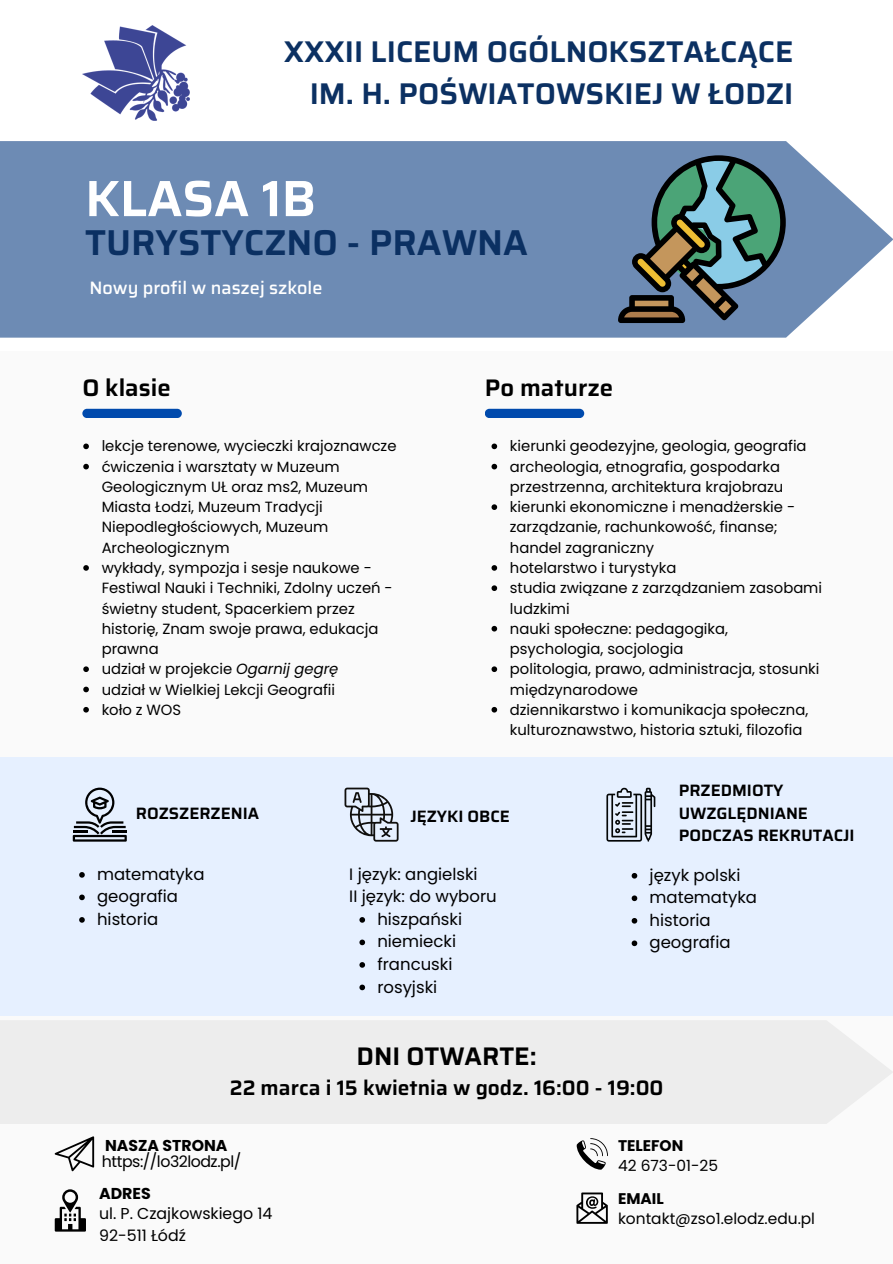
<style>
.page{position:relative;width:893px;height:1264px;background:#fff}
.page>*{position:absolute;margin:0;border:0;box-sizing:border-box;transform-origin:0 0}
.t1{font:600 51px "Saira";color:#fff}
.t2{font:600 36px "Saira";color:#0b3062}
.t3{font:600 30px/41.7px "Saira";color:#0b3062;text-align:right}
.t4{font:600 25.5px "Saira";color:#000}
.t5{font:600 24px "Saira";color:#000}
.t6{font:600 21px "Saira";color:#000}
.t7{font:500 18px "Saira";color:#fff}
.t8{font:16.5px "Poppins";color:#000}
.t9{font:600 16.5px/22.5px "Saira";color:#000}
.t10{font:15.75px "Poppins";color:#000}
.t11{font:15.75px "Poppins";letter-spacing:-.03em;color:#000}
.t12{font:700 15.75px "Poppins";color:#000}
.t13{font:15.45px "Poppins";color:#000}
.t14{font:700 15.45px "Poppins";color:#000}
.t15{font:14.85px/20.2px "Poppins";color:#000}
.s1{font-style:italic}
</style>
<div class="page">
<div style="left:0;top:0;width:892px;height:1263px;background:#fafafa"></div>
<div style="left:0;top:0;width:892px;height:350px;background:#fff"></div>
<svg style="left:0;top:141px;width:892px;height:196px;background:#7793b9"></svg>
<div style="left:82px;top:409px;width:100px;height:9px;background:#004aad;border-radius:5px"></div>
<div style="left:484px;top:409px;width:100px;height:9px;background:#004aad;border-radius:5px"></div>
<div style="left:0;top:757px;width:892px;height:258px;background:#e6f0ff"></div>
<svg style="left:344px;top:787px;width:54px;height:54px"></svg>
<svg style="left:606px;top:787px;width:49px;height:54px"></svg>
<svg style="left:73px;top:787px;width:54px;height:54px"></svg>
<svg style="left:79px;top:872px;width:6px;height:5px"></svg>
<svg style="left:79px;top:894px;width:6px;height:6px"></svg>
<svg style="left:79px;top:917px;width:6px;height:5px"></svg>
<svg style="left:359px;top:917px;width:6px;height:5px"></svg>
<svg style="left:359px;top:939px;width:6px;height:6px"></svg>
<svg style="left:359px;top:962px;width:6px;height:5px"></svg>
<svg style="left:359px;top:984px;width:6px;height:6px"></svg>
<svg style="left:631px;top:873px;width:6px;height:5px"></svg>
<svg style="left:631px;top:895px;width:6px;height:6px"></svg>
<svg style="left:631px;top:918px;width:6px;height:5px"></svg>
<svg style="left:631px;top:940px;width:6px;height:6px"></svg>
<svg style="left:55px;top:1136px;width:39px;height:35px"></svg>
<svg style="left:576px;top:1138px;width:32px;height:31px"></svg>
<svg style="left:576px;top:1192px;width:31px;height:31px"></svg>
<svg style="left:55px;top:1189px;width:31px;height:42px"></svg>
<img style="left:82px;top:25px;width:107px;height:96px">
<div style="left:0;top:1020px;width:892px;height:103px;background:#ededed"></div>
<svg style="left:618px;top:155px;width:167px;height:168px;background:#56757b"></svg>
<svg style="left:83px;top:443px;width:6px;height:6px"></svg>
<svg style="left:83px;top:464px;width:6px;height:5px"></svg>
<svg style="left:83px;top:565px;width:6px;height:5px"></svg>
<svg style="left:83px;top:666px;width:6px;height:6px"></svg>
<svg style="left:83px;top:686px;width:6px;height:6px"></svg>
<svg style="left:83px;top:707px;width:6px;height:5px"></svg>
<svg style="left:491px;top:443px;width:6px;height:6px"></svg>
<svg style="left:491px;top:464px;width:6px;height:5px"></svg>
<svg style="left:491px;top:504px;width:6px;height:6px"></svg>
<svg style="left:491px;top:565px;width:6px;height:5px"></svg>
<svg style="left:491px;top:585px;width:6px;height:6px"></svg>
<svg style="left:491px;top:626px;width:6px;height:5px"></svg>
<svg style="left:491px;top:666px;width:6px;height:6px"></svg>
<svg style="left:491px;top:707px;width:6px;height:5px"></svg>
<p class="t3" style="left:284px;top:31px;width:511px">XXXII LICEUM OGÓLNOKSZTAŁCĄCE<br>IM. H. POŚWIATOWSKIEJ W ŁODZI</p>
<p class="t1" style="left:85px;top:158px;width:232px">KLASA 1B</p>
<p class="t2" style="left:85px;top:214px;width:444px">TURYSTYCZNO - PRAWNA</p>
<p class="t7" style="left:89px;top:274px;width:234px">Nowy profil w naszej szkole</p>
<p class="t5" style="left:82px;top:369px;width:90px">O klasie</p>
<p class="t5" style="left:484px;top:369px;width:130px">Po maturze</p>
<p class="t15" style="left:102px;top:436px;width:296px">lekcje terenowe, wycieczki krajoznawcze</p>
<p class="t15" style="left:102px;top:456px;width:268px">ćwiczenia i warsztaty w Muzeum<br>Geologicznym UŁ oraz ms2, Muzeum<br>Miasta Łodzi, Muzeum Tradycji<br>Niepodległościowych, Muzeum<br>Archeologicznym</p>
<h6 class="t15" style="left:102px;top:557px;width:292px">wykłady, sympozja i sesje naukowe -<br>Festiwal Nauki i Techniki, Zdolny uczeń - świetny student, Spacerkiem przez historię, Znam swoje prawa, edukacja prawna</h6>
<p class="t15" style="left:102px;top:659px;width:238px">udział w projekcie <span class="s1">Ogarnij gegrę</span></p>
<p class="t15" style="left:102px;top:679px;width:235px">udział w Wielkiej Lekcji Geografii</p>
<p class="t15" style="left:102px;top:699px;width:81px">koło z WOS</p>
<p class="t15" style="left:510px;top:436px;width:298px">kierunki geodezyjne, geologia, geografia</p>
<p class="t15" style="left:510px;top:456px;width:275px">archeologia, etnografia, gospodarka przestrzenna, architektura krajobrazu</p>
<p class="t15" style="left:510px;top:497px;width:287px">kierunki ekonomiczne i menadżerskie - zarządzanie, rachunkowość, finanse; handel zagraniczny</p>
<p class="t15" style="left:510px;top:557px;width:168px">hotelarstwo i turystyka</p>
<h5 class="t15" style="left:510px;top:578px;width:314px">studia związane z zarządzaniem zasobami ludzkimi</h5>
<p class="t15" style="left:510px;top:618px;width:220px">nauki społeczne: pedagogika, psychologia, socjologia</p>
<p class="t15" style="left:510px;top:659px;width:311px">politologia, prawo, administracja, stosunki międzynarodowe</p>
<p class="t15" style="left:510px;top:699px;width:300px">dziennikarstwo i komunikacja społeczna, kulturoznawstwo, historia sztuki, filozofia</p>
<p class="t9" style="left:136px;top:801px;width:125px">ROZSZERZENIA</p>
<h3 class="t8" style="left:97px;top:862px;width:109px">matematyka</h3>
<p class="t8" style="left:97px;top:885px;width:82px">geografia</p>
<h1 class="t8" style="left:97px;top:907px;width:63px">historia</h1>
<h2 class="t9" style="left:410px;top:804px;width:101px">JĘZYKI OBCE</h2>
<p class="t8" style="left:349px;top:862px;width:130px">I język: angielski</p>
<h4 class="t8" style="left:349px;top:885px;width:149px">II język: do wyboru</h4>
<h4 class="t8" style="left:377px;top:907px;width:86px">hiszpański</h4>
<p class="t8" style="left:377px;top:930px;width:80px">niemiecki</p>
<p class="t8" style="left:377px;top:952px;width:76px">francuski</p>
<p class="t8" style="left:377px;top:975px;width:61px">rosyjski</p>
<p class="t9" style="left:678px;top:779px;width:177px">PRZEDMIOTY<br>UWZGLĘDNIANE<br>PODCZAS REKRUTACJI</p>
<p class="t8" style="left:649px;top:863px;width:92px">język polski</p>
<p class="t8" style="left:649px;top:886px;width:109px">matematyka</p>
<p class="t8" style="left:649px;top:908px;width:63px">historia</p>
<p class="t8" style="left:649px;top:931px;width:82px">geografia</p>
<h6 class="t4" style="left:356px;top:1036px;width:182px">DNI OTWARTE:</h6>
<h6 class="t6" style="left:230px;top:1070px;width:435px">22 marca i 15 kwietnia w godz. 16:00 - 19:00</h6>
<p class="t12" style="left:105px;top:1133px;width:124px">NASZA STRONA</p>
<h6 class="t14" style="left:618px;top:1134px;width:67px">TELEFON</h6>
<p class="t13" style="left:618px;top:1154px;width:102px">42 673-01-25</p>
<p class="t14" style="left:618px;top:1187px;width:47px">EMAIL</p>
<p class="t13" style="left:618px;top:1207px;width:198px">kontakt@zso1.elodz.edu.pl</p>
<p class="t11" style="left:102px;top:1150px;width:141px">https://lo32lodz.pl/</p>
<p class="t12" style="left:99px;top:1181px;width:53px">ADRES</p>
<p class="t10" style="left:99px;top:1202px;width:175px">ul. P. Czajkowskiego 14</p>
<p class="t10" style="left:99px;top:1224px;width:88px">92-511 Łódź</p>
</div>
